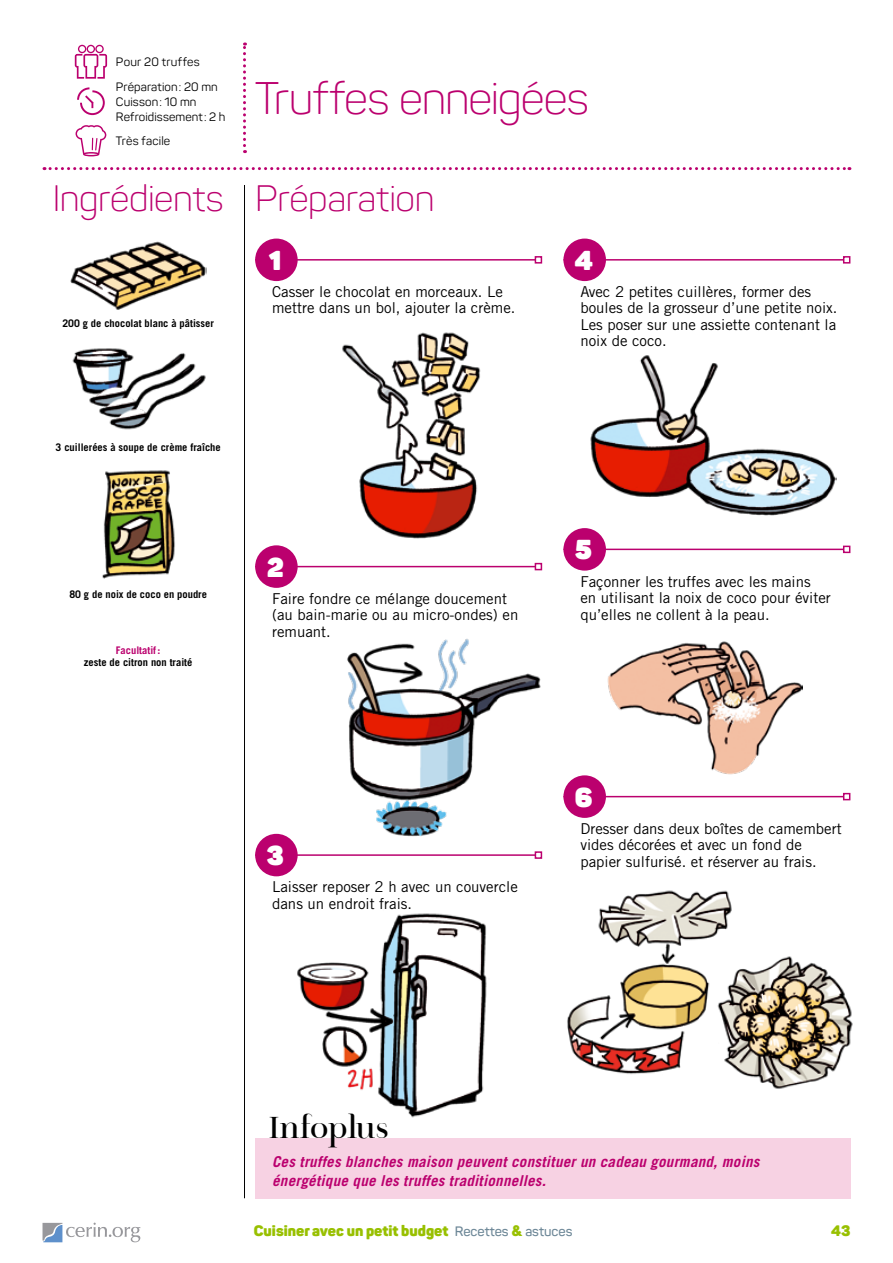
<style>
.page{position:relative;width:893px;height:1263px;background:#fff}
.page>*{position:absolute;margin:0;border:0;box-sizing:border-box;transform-origin:0 0}
.t1{font:300 45px "Panton";letter-spacing:-.02em;color:#bb006e}
.t2{font:300 36.3px "Panton";letter-spacing:-.005em;color:#bb006e}
.t3{font:30px "vallee";color:#000}
.t4{font:800 27px "Panton";color:#fff}
.t5{font:15px/16.5px "Trade Gothic LT";color:#000}
.t6{font:italic 700 15px/19.5px "Trade Gothic LT";letter-spacing:.015em;color:#bb006e}
.t7{font:900 15px "Panton";color:#98c000}
.t8{font:12px/15px "Panton";letter-spacing:.015em;color:#000}
.t9{font:700 10.5px "Trade Gothic LT";color:#000}
.t10{font:700 10.5px "Trade Gothic LT";color:#bb006e}
.s1{font-weight:600;font-size:13.5px;color:#6e8898}
</style>
<div class="page">
<svg style="left:43px;top:1222px;width:97px;height:20px"></svg>
<svg style="left:76px;top:125px;width:30px;height:31px"></svg>
<svg style="left:75px;top:45px;width:32px;height:34px"></svg>
<svg style="left:77px;top:87px;width:28px;height:28px"></svg>
<hr style="left:244px;top:185px;width:1px;height:1013px;background:#000">
<svg style="left:243px;top:43px;width:3px;height:110px"></svg>
<svg style="left:44px;top:167px;width:806px;height:3px"></svg>
<img style="left:342px;top:332px;width:139px;height:207px">
<img style="left:347px;top:639px;width:194px;height:198px">
<img style="left:297px;top:913px;width:190px;height:205px">
<img style="left:590px;top:355px;width:247px;height:161px">
<img style="left:607px;top:641px;width:196px;height:134px">
<img style="left:567px;top:890px;width:165px;height:185px">
<img style="left:714px;top:951px;width:139px;height:138px">
<div style="left:255px;top:1138px;width:595px;height:61px;background:#f7d2e3"></div>
<img style="left:70px;top:241px;width:137px;height:69px">
<img style="left:72px;top:348px;width:134px;height:82px">
<img style="left:102px;top:470px;width:73px;height:109px">
<hr style="left:255px;top:259px;width:280px;height:2px;background:#bb006e">
<div style="left:535px;top:256px;width:7px;height:8px;border:2px solid #bb006e"></div>
<div style="left:255px;top:239px;width:43px;height:42px;background:#bb006e;border-radius:50%"></div>
<hr style="left:255px;top:566px;width:280px;height:1px;background:#bb006e">
<div style="left:535px;top:563px;width:7px;height:7px;border:2px solid #bb006e"></div>
<div style="left:255px;top:545px;width:43px;height:43px;background:#bb006e;border-radius:50%"></div>
<hr style="left:255px;top:854px;width:280px;height:2px;background:#bb006e">
<div style="left:535px;top:851px;width:7px;height:8px;border:2px solid #bb006e"></div>
<div style="left:255px;top:834px;width:43px;height:42px;background:#bb006e;border-radius:50%"></div>
<hr style="left:563px;top:259px;width:281px;height:2px;background:#bb006e">
<div style="left:843px;top:256px;width:7px;height:8px;border:2px solid #bb006e"></div>
<div style="left:563px;top:239px;width:43px;height:42px;background:#bb006e;border-radius:50%"></div>
<hr style="left:563px;top:549px;width:281px;height:1px;background:#bb006e">
<div style="left:843px;top:546px;width:7px;height:7px;border:2px solid #bb006e"></div>
<div style="left:563px;top:528px;width:43px;height:43px;background:#bb006e;border-radius:50%"></div>
<hr style="left:563px;top:796px;width:281px;height:1px;background:#bb006e">
<div style="left:843px;top:793px;width:7px;height:7px;border:2px solid #bb006e"></div>
<div style="left:563px;top:775px;width:43px;height:43px;background:#bb006e;border-radius:50%"></div>
<p class="t8" style="left:116px;top:54px;width:85px">Pour 20 truffes</p>
<p class="t8" style="left:116px;top:79px;width:111px">Préparation: 20 mn<br>Cuisson: 10 mn<br>Refroidissement: 2 h</p>
<h1 class="t1" style="left:255px;top:71px;width:335px">Truffes enneigées</h1>
<p class="t8" style="left:116px;top:133px;width:56px">Très facile</p>
<h2 class="t2" style="left:53px;top:176px;width:383px">Ingrédients Préparation</h2>
<h3 class="t4" style="left:269px;top:243px;width:14px">1</h3>
<p class="t9" style="left:62px;top:317px;width:153px">200 g de chocolat blanc à pâtisser</p>
<p class="t9" style="left:56px;top:440px;width:167px">3 cuillerées à soupe de crème fraîche</p>
<p class="t9" style="left:69px;top:587px;width:139px">80 g de noix de coco en poudre</p>
<p class="t10" style="left:116px;top:644px;width:46px">Facultatif:</p>
<p class="t9" style="left:84px;top:656px;width:110px">zeste de citron non traité</p>
<p class="t5" style="left:272px;top:283px;width:245px">Casser le chocolat en morceaux. Le mettre dans un bol, ajouter la crème.</p>
<h3 class="t4" style="left:267px;top:549px;width:18px">2</h3>
<p class="t5" style="left:272px;top:590px;width:248px">Faire fondre ce mélange doucement (au bain-marie ou au micro-ondes) en remuant.</p>
<h3 class="t4" style="left:267px;top:838px;width:19px">3</h3>
<p class="t5" style="left:272px;top:878px;width:247px">Laisser reposer 2 h avec un couvercle dans un endroit frais.</p>
<h3 class="t4" style="left:575px;top:243px;width:20px">4</h3>
<p class="t5" style="left:580px;top:283px;width:259px">Avec 2 petites cuillères, former des boules de la grosseur d’une petite noix.<br>Les poser sur une assiette contenant la noix de coco.</p>
<h3 class="t4" style="left:575px;top:532px;width:18px">5</h3>
<p class="t5" style="left:580px;top:573px;width:252px">Façonner les truffes avec les mains<br>en utilisant la noix de coco pour éviter qu’elles ne collent à la peau.</p>
<h3 class="t4" style="left:575px;top:779px;width:19px">6</h3>
<p class="t5" style="left:580px;top:820px;width:263px">Dresser dans deux boîtes de camembert vides décorées et avec un fond de papier sulfurisé. et réserver au frais.</p>
<h3 class="t3" style="left:267px;top:1111px;width:123px">Infoplus</h3>
<p class="t6" style="left:272px;top:1151px;width:489px">Ces truffes blanches maison peuvent constituer un cadeau gourmand, moins énergétique que les truffes traditionnelles.</p>
<p class="t7" style="left:254px;top:1221px;width:320px">Cuisiner avec un petit budget <span class="s1">Recettes</span> &amp; <span class="s1">astuces</span></p>
<p class="t7" style="left:831px;top:1221px;width:21px">43</p>
</div>
